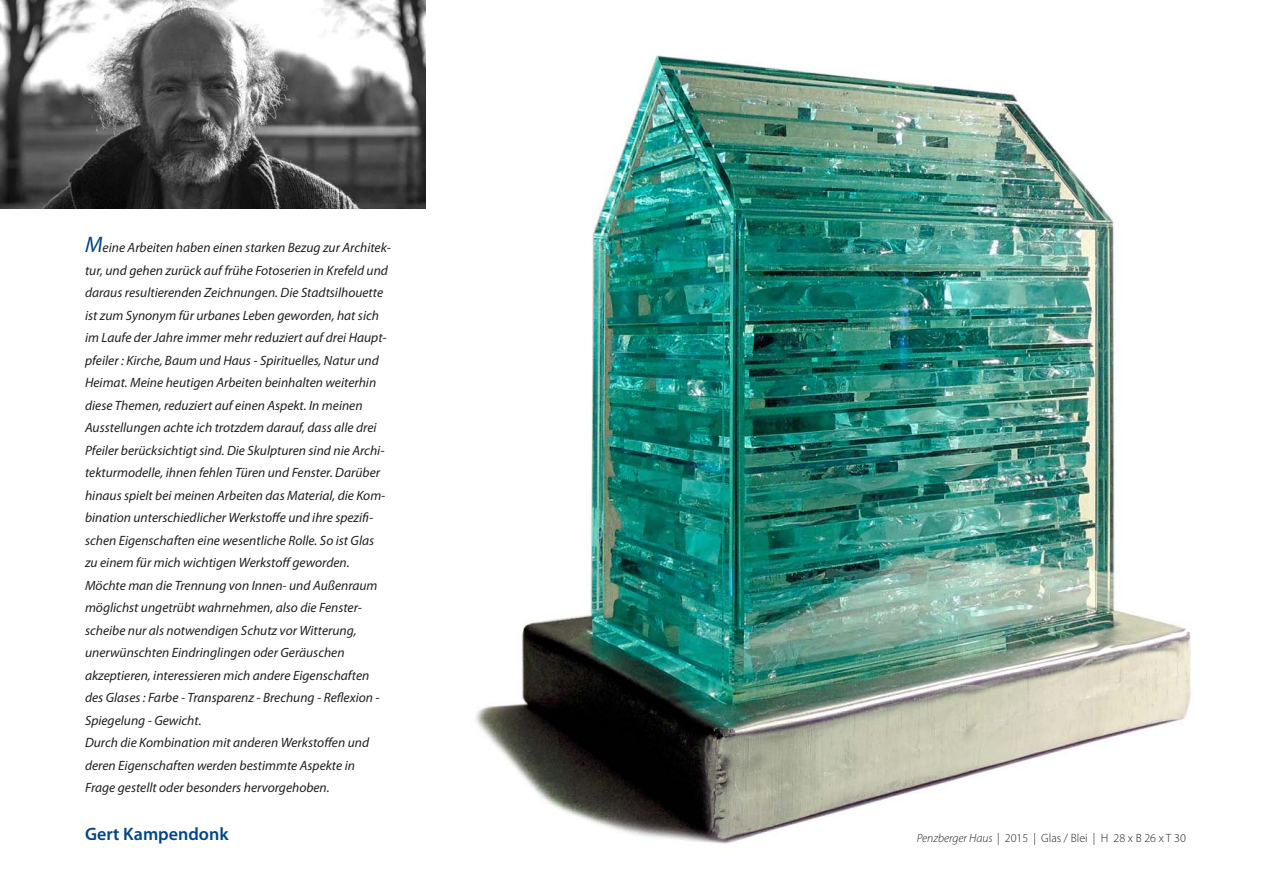
<style>
.page{position:relative;width:1263px;height:893px;background:#fff}
.page>*{position:absolute;margin:0;border:0;box-sizing:border-box;transform-origin:0 0}
.t1{font:600 18px "Myriad Pro";color:#014588}
.t2{font:italic 13.5px/22.5px "Myriad Pro";color:#231f20}
.t3{font:300 12px "Myriad Pro";color:#231f20}
.s1{font-size:22.5px;color:#014588}
.s2{font-style:italic}
</style>
<div class="page">
<img style="left:475px;top:55px;width:716px;height:789px">
<img style="left:0;top:0;width:425px;height:208px">
<p class="t2" style="left:85px;top:236px;width:307px"><span class="s1">M</span>eine Arbeiten haben einen starken Bezug zur Architek&shy;tur, und gehen zurück auf frühe Fotoserien in Krefeld und daraus resultierenden Zeichnungen. Die Stadtsilhouette ist zum Synonym für urbanes Leben geworden, hat sich im Laufe der Jahre immer mehr reduziert auf drei Haupt&shy;pfeiler : Kirche, Baum und Haus - Spirituelles, Natur und Heimat. Meine heutigen Arbeiten beinhalten weiterhin diese Themen, reduziert auf einen Aspekt. In meinen Ausstellungen achte ich trotzdem darauf, dass alle drei Pfeiler berücksichtigt sind. Die Skulpturen sind nie Archi&shy;tekturmodelle, ihnen fehlen Türen und Fenster. Darüber hinaus spielt bei meinen Arbeiten das Material, die Kom&shy;bination unterschiedlicher Werkstoffe und ihre spezifi&shy;schen Eigenschaften eine wesentliche Rolle. So ist Glas<br>zu einem für mich wichtigen Werkstoff geworden.<br>Möchte man die Trennung von Innen- und Außenraum möglichst ungetrübt wahrnehmen, also die Fenster&shy;scheibe nur als notwendigen Schutz vor Witterung, unerwünschten Eindringlingen oder Geräuschen akzeptieren, interessieren mich andere Eigenschaften<br>des Glases : Farbe - Transparenz - Brechung - Reflexion - Spiegelung - Gewicht.<br>Durch die Kombination mit anderen Werkstoffen und deren Eigenschaften werden bestimmte Aspekte in<br>Frage gestellt oder besonders hervorgehoben.</p>
<h1 class="t1" style="left:85px;top:823px;width:145px">Gert Kampendonk</h1>
<p class="t3" style="left:917px;top:830px;width:271px"><span class="s2">Penzberger Haus</span> | 2015 | Glas / Blei | H 28 x B 26 x T 30</p>
</div>
